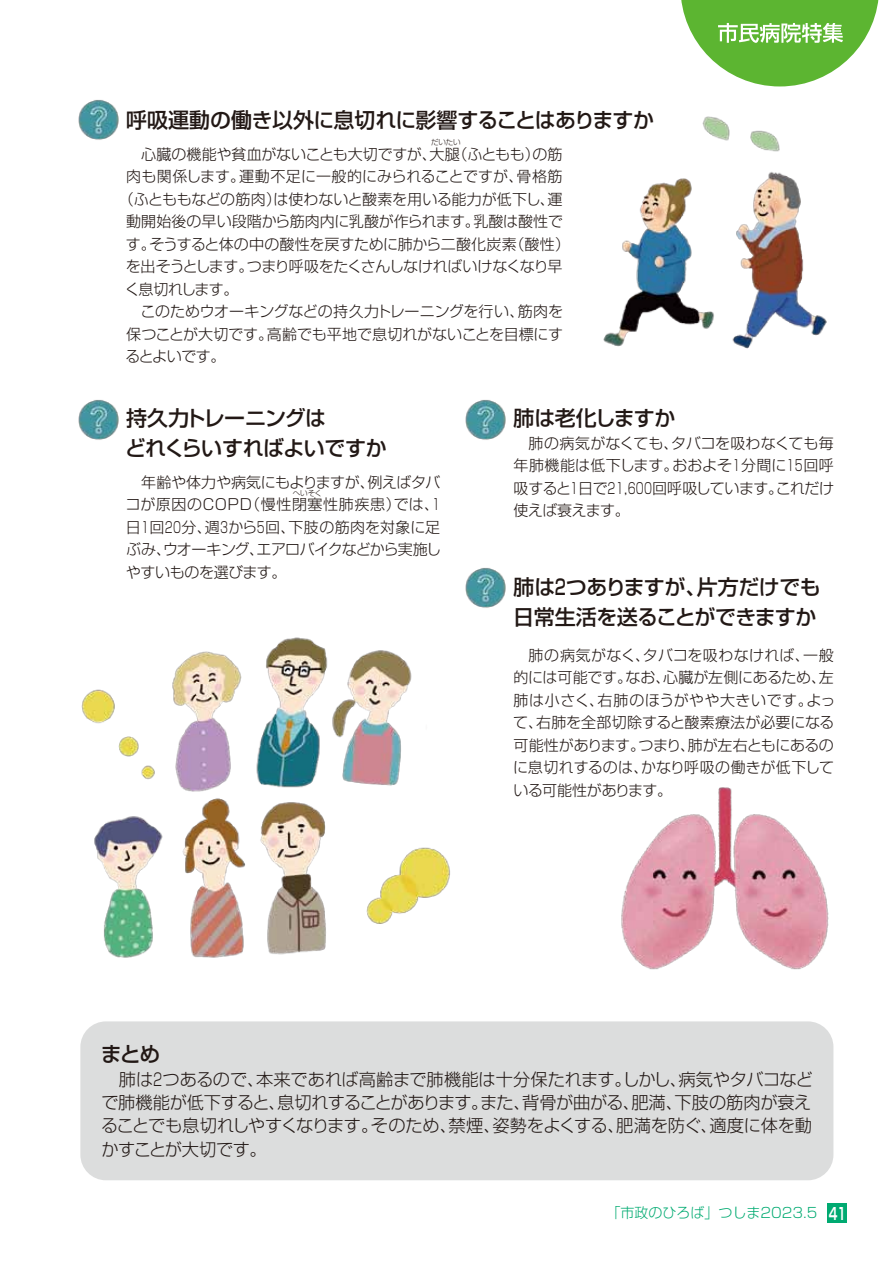
<style>
.page{position:relative;width:893px;height:1263px;background:#fff}
.page>*{position:absolute;margin:0;border:0;box-sizing:border-box;transform-origin:0 0}
.t1{font:500 21px/30px "Shin Go Pr 6";letter-spacing:-.03em;color:#221815}
.t2{font:300 17.25px/23.2px "Shin Go Pr 6";letter-spacing:-.02em;color:#221815;text-align:justify}
.t3{font:300 15px/22.5px "Shin Go Pr 6";letter-spacing:-.015em;color:#221815;text-align:justify}
.t4{font:300 15px "Shin Go Pr 6";letter-spacing:-.045em;color:#221815}
.t5{font:300 15px "Shin Go Pr 6";letter-spacing:-.075em;color:#221815}
.t6{font:300 14.1px "Shin Go Pr 6";color:#00aa71}
.t7{font:300 7.5px "Shin Go Pr 6";letter-spacing:-.02em;color:#221815}
.s1{font-family:"Shin Go Pr 6 De";font-weight:700;font-size:16.5px;color:#fff}
</style>
<div class="page">
<img style="left:465px;top:568px;width:41px;height:40px">
<img style="left:465px;top:400px;width:41px;height:40px">
<img style="left:78px;top:100px;width:41px;height:40px">
<img style="left:78px;top:400px;width:41px;height:40px">
<img style="left:603px;top:116px;width:224px;height:233px">
<img style="left:81px;top:637px;width:369px;height:321px">
<img style="left:621px;top:787px;width:208px;height:183px">
<div style="left:80px;top:1021px;width:753px;height:159px;background:#dcdddd;border-radius:26px"></div>
<svg style="left:681px;top:0;width:198px;height:86px"></svg>
<div style="left:827px;top:1203px;width:19px;height:19px;background:#00aa71"></div>
<h1 class="t1" style="left:126px;top:103px;width:529px">呼吸運動の働き以外に息切れに影響することはありますか</h1>
<p class="t7" style="left:431px;top:136px;width:31px">だいたい</p>
<p class="t3" style="left:141px;top:142px;width:423px">心臓の機能や貧血がないことも大切ですが、大腿（ふともも）の筋</p>
<p class="t3" style="left:126px;top:164px;width:438px">肉も関係します。運動不足に一般的にみられることですが、骨格筋</p>
<p class="t3" style="left:119px;top:187px;width:445px">（ふとももなどの筋肉）は使わないと酸素を用いる能力が低下し、運</p>
<p class="t3" style="left:126px;top:209px;width:438px">動開始後の早い段階から筋肉内に乳酸が作られます。乳酸は酸性で</p>
<p class="t3" style="left:126px;top:232px;width:445px">す。そうすると体の中の酸性を戻すために肺から二酸化炭素（酸性）</p>
<p class="t4" style="left:126px;top:254px;width:438px">を出そうとします。つまり呼吸をたくさんしなければいけなくなり早</p>
<p class="t5" style="left:125px;top:277px;width:115px">く息切れします。</p>
<p class="t3" style="left:140px;top:299px;width:424px">このためウオーキングなどの持久力トレーニングを行い、筋肉を</p>
<p class="t3" style="left:126px;top:322px;width:438px">保つことが大切です。高齢でも平地で息切れがないことを目標にす</p>
<p class="t3" style="left:126px;top:344px;width:102px">るとよいです。</p>
<h1 class="t1" style="left:125px;top:402px;width:263px">持久力トレーニングは<br>どれくらいすればよいですか</h1>
<p class="t3" style="left:126px;top:469px;width:317px;text-indent:16px">年齢や体力や病気にもよりますが、例えばタバコが原因のCOPD（慢性閉塞性肺疾患）では、1日1回20分、週3から5回、下肢の筋肉を対象に足ぶみ、ウオーキング、エアロバイクなどから実施しやすいものを選びます。</p>
<p class="t7" style="left:293px;top:487px;width:31px">へいそく</p>
<h1 class="t1" style="left:514px;top:402px;width:163px">肺は老化しますか</h1>
<p class="t3" style="left:514px;top:431px;width:322px;text-indent:15px">肺の病気がなくても、タバコを吸わなくても毎年肺機能は低下します。おおよそ1分間に15回呼吸すると1日で21,600回呼吸しています。これだけ使えば衰えます。</p>
<h1 class="t1" style="left:513px;top:571px;width:309px">肺は2つありますが、片方だけでも日常生活を送ることができますか</h1>
<p class="t3" style="left:513px;top:643px;width:324px;text-indent:16px">肺の病気がなく、タバコを吸わなければ、一般的には可能です。なお、心臓が左側にあるため、左肺は小さく、右肺のほうがやや大きいです。よって、右肺を全部切除すると酸素療法が必要になる可能性があります。つまり、肺が左右ともにあるのに息切れするのは、かなり呼吸の働きが低下している可能性があります。</p>
<h1 class="t1" style="left:101px;top:1038px;width:61px">まとめ</h1>
<p class="t2" style="left:101px;top:1066px;width:713px;text-indent:18px">肺は2つあるので、本来であれば高齢まで肺機能は十分保たれます。しかし、病気やタバコなどで肺機能が低下すると、息切れすることがあります。また、背骨が曲がる、肥満、下肢の筋肉が衰えることでも息切れしやすくなります。そのため、禁煙、姿勢をよくする、肥満を防ぐ、適度に体を動かすことが大切です。</p>
<p class="t6" style="left:606px;top:1201px;width:241px">「市政のひろば」つしま2023.5 <span class="s1">41</span></p>
</div>
